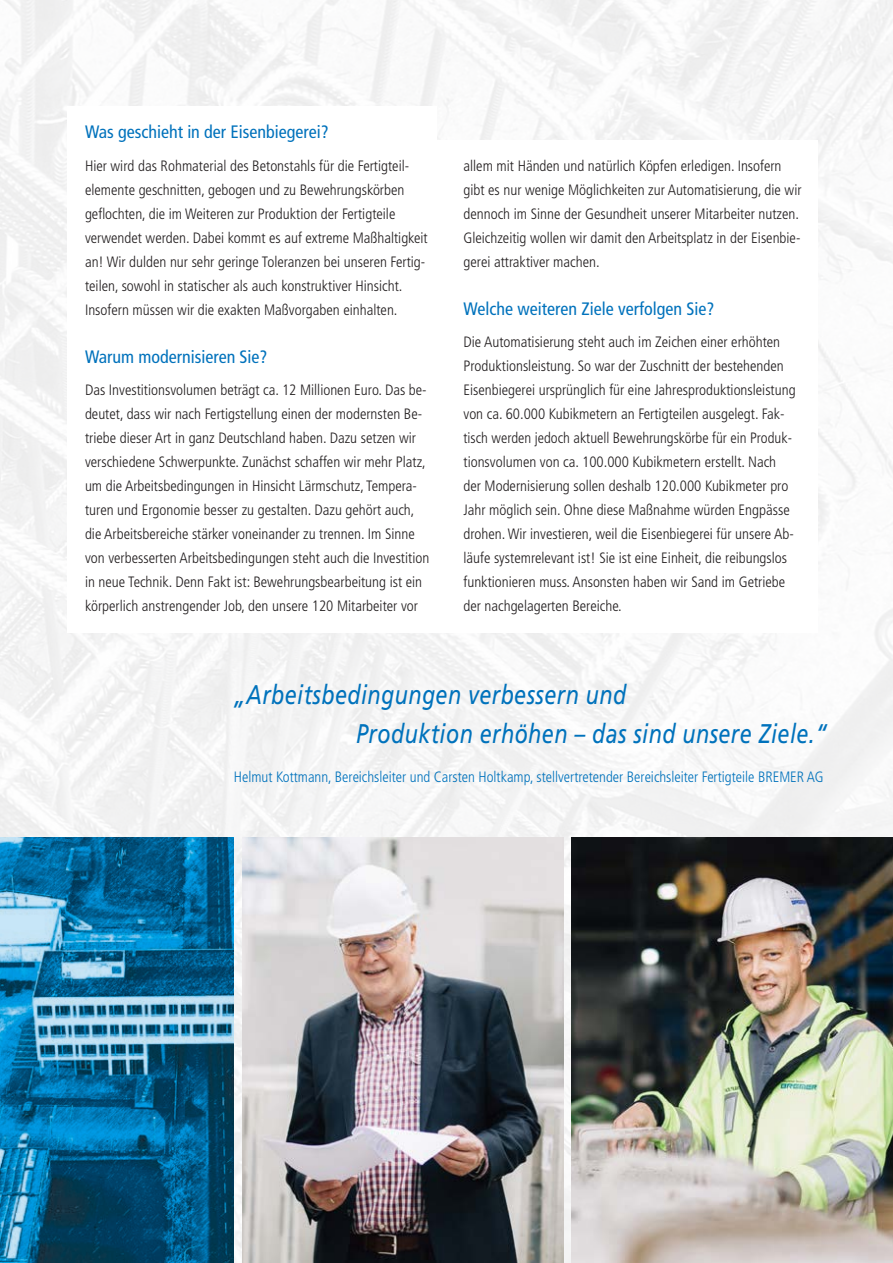
<style>
.page{position:relative;width:893px;height:1263px;background:#fff}
.page>*{position:absolute;margin:0;border:0;box-sizing:border-box;transform-origin:0 0}
.t1{font:italic 27px/39px "Frutiger LT Std";letter-spacing:.02em;color:#0072bc;scale:.8 1}
.t2{font:condensed 18px "Frutiger LT Std";color:#0072bc}
.t3{font:300 condensed 15px/24px "Frutiger LT Std";color:#231f20}
.t4{font:300 condensed 15px "Frutiger LT Std";color:#0072bc}
</style>
<div class="page">
<img style="left:0;top:0;width:893px;height:1263px">
<div style="left:67px;top:106px;width:370px;height:526px;background:#fff"></div>
<div style="left:411px;top:140px;width:407px;height:492px;background:#fff"></div>
<img style="left:572px;top:838px;width:321px;height:425px">
<img style="left:242px;top:838px;width:321px;height:425px">
<svg style="left:0;top:838px;width:234px;height:425px;background:#1a709b"></svg>
<p class="t2" style="left:85px;top:121px;width:245px">Was geschieht in der Eisenbiegerei?</p>
<p class="t3" style="left:85px;top:154px;width:344px">Hier wird das Rohmaterial des Betonstahls für die Fertigteil&shy;elemente geschnitten, gebogen und zu Bewehrungskörben geflochten, die im Weiteren zur Produktion der Fertigteile verwendet werden. Dabei kommt es auf extreme Maßhaltigkeit an! Wir dulden nur sehr geringe Toleranzen bei unseren Fertig&shy;teilen, sowohl in statischer als auch konstruktiver Hinsicht.<br>Insofern müssen wir die exakten Maßvorgaben einhalten.</p>
<p class="t2" style="left:85px;top:346px;width:184px">Warum modernisieren Sie?</p>
<p class="t3" style="left:85px;top:378px;width:346px">Das Investitionsvolumen beträgt ca. 12 Millionen Euro. Das be&shy;deutet, dass wir nach Fertigstellung einen der modernsten Be&shy;triebe dieser Art in ganz Deutschland haben. Dazu setzen wir verschiedene Schwerpunkte. Zunächst schaffen wir mehr Platz, um die Arbeitsbedingungen in Hinsicht Lärmschutz, Tempera&shy;turen und Ergonomie besser zu gestalten. Dazu gehört auch, die Arbeitsbereiche stärker voneinander zu trennen. Im Sinne von verbesserten Arbeitsbedingungen steht auch die Investition in neue Technik. Denn Fakt ist: Bewehrungsbearbeitung ist ein körperlich anstrengender Job, den unsere 120 Mitarbeiter vor</p>
<p class="t3" style="left:463px;top:154px;width:340px">allem mit Händen und natürlich Köpfen erledigen. Insofern gibt es nur wenige Möglichkeiten zur Automatisierung, die wir dennoch im Sinne der Gesundheit unserer Mitarbeiter nutzen.<br>Gleichzeitig wollen wir damit den Arbeitsplatz in der Eisenbie&shy;gerei attraktiver machen.</p>
<p class="t2" style="left:463px;top:298px;width:252px">Welche weiteren Ziele verfolgen Sie?</p>
<p class="t3" style="left:463px;top:330px;width:334px">Die Automatisierung steht auch im Zeichen einer erhöhten Produktionsleistung. So war der Zuschnitt der bestehenden Eisenbiegerei ursprünglich für eine Jahresproduktionsleistung von ca. 60.000 Kubikmetern an Fertigteilen ausgelegt. Fak&shy;tisch werden jedoch aktuell Bewehrungskörbe für ein Produk&shy;tionsvolumen von ca. 100.000 Kubikmetern erstellt. Nach der Modernisierung sollen deshalb 120.000 Kubikmeter pro Jahr möglich sein. Ohne diese Maßnahme würden Engpässe drohen. Wir investieren, weil die Eisenbiegerei für unsere Ab&shy;läufe systemrelevant ist! Sie ist eine Einheit, die reibungslos funktionieren muss. Ansonsten haben wir Sand im Getriebe der nachgelagerten Bereiche.</p>
<h1 class="t1" style="left:356px;top:675px;width:590px;text-indent:-122px">„Arbeitsbedingungen verbessern und<br>Produktion erhöhen – das sind unsere Ziele.“</h1>
<p class="t4" style="left:234px;top:768px;width:591px">Helmut Kottmann, Bereichsleiter und Carsten Holtkamp, stellvertretender Bereichsleiter Fertigteile BREMER AG</p>
</div>
